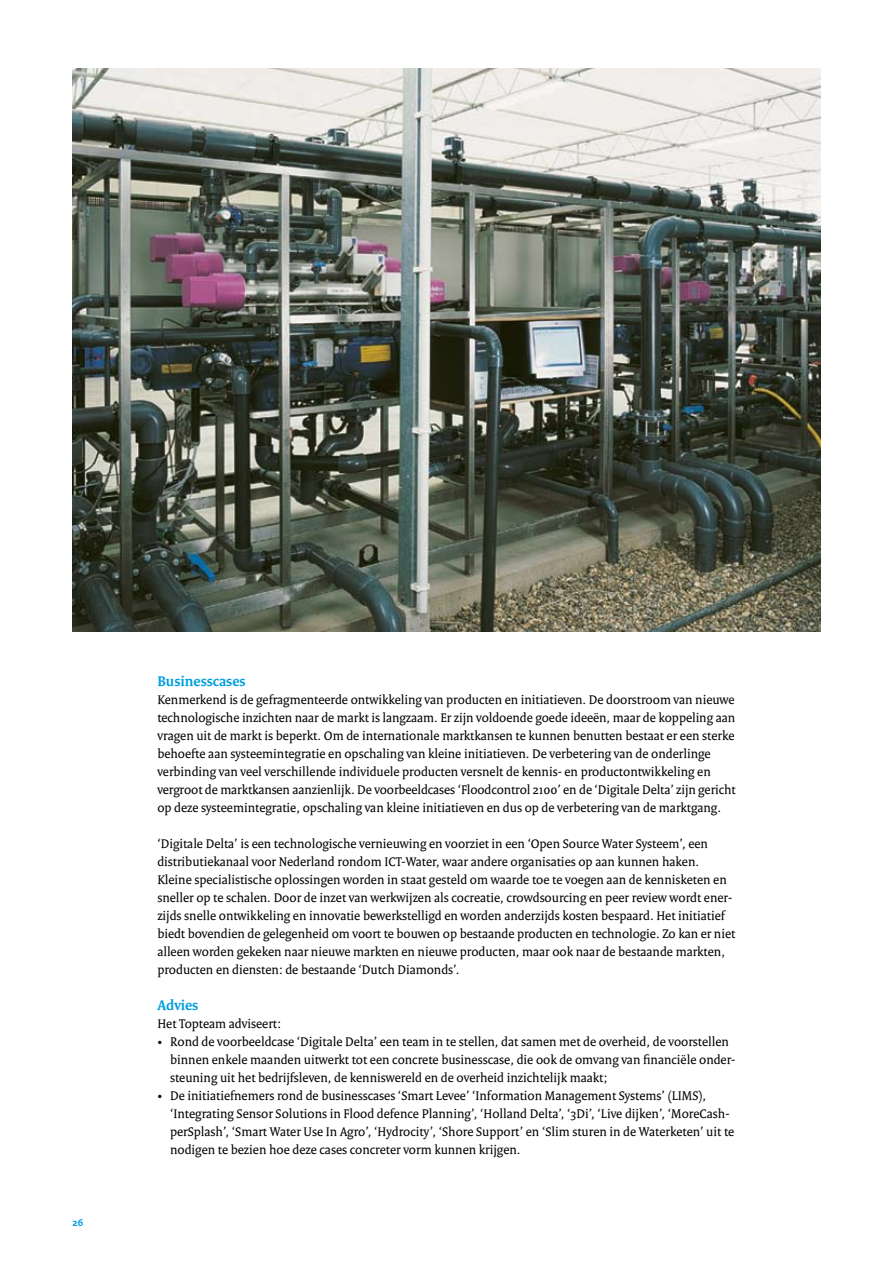
<style>
.page{position:relative;width:893px;height:1263px;background:#fff}
.page>*{position:absolute;margin:0;border:0;box-sizing:border-box;transform-origin:0 0}
.t1{font:700 15px "Rijksoverheid Serif";color:#009ede}
.t2{font:13.5px/18px "Rijksoverheid Serif";color:#000}
.t3{font:700 10.5px "Rijksoverheid Sans Text";color:#009ede}
</style>
<div class="page">
<img style="left:72px;top:68px;width:749px;height:563px">
<p class="t3" style="left:72px;top:1216px;width:12px">26</p>
<p class="t1" style="left:157px;top:672px;width:90px">Businesscases</p>
<p class="t2" style="left:157px;top:690px;width:580px">Kenmerkend is de gefragmenteerde ontwikkeling van producten en initiatieven. De doorstroom van nieuwe technologische inzichten naar de markt is langzaam. Er zijn voldoende goede ideeën, maar de koppeling aan vragen uit de markt is beperkt. Om de internationale marktkansen te kunnen benutten bestaat er een sterke behoefte aan systeemintegratie en opschaling van kleine initiatieven. De verbetering van de onderlinge verbinding van veel verschillende individuele producten versnelt de kennis- en productontwikkeling en vergroot de marktkansen aanzienlijk. De voorbeeldcases ‘Floodcontrol 2100’ en de ‘Digitale Delta’ zijn gericht op deze systeemintegratie, opschaling van kleine initiatieven en dus op de verbetering van de marktgang.</p>
<p class="t2" style="left:157px;top:834px;width:579px">‘Digitale Delta’ is een technologische vernieuwing en voorziet in een ‘Open Source Water Systeem’, een distributiekanaal voor Nederland rondom ICT-Water, waar andere organisaties op aan kunnen haken.<br>Kleine specialistische oplossingen worden in staat gesteld om waarde toe te voegen aan de kennisketen en sneller op te schalen. Door de inzet van werkwijzen als cocreatie, crowdsourcing en peer review wordt ener&shy;zijds snelle ontwikkeling en innovatie bewerkstelligd en worden anderzijds kosten bespaard. Het initiatief biedt bovendien de gelegenheid om voort te bouwen op bestaande producten en technologie. Zo kan er niet alleen worden gekeken naar nieuwe markten en nieuwe producten, maar ook naar de bestaande markten, producten en diensten: de bestaande ‘Dutch Diamonds’.</p>
<p class="t1" style="left:157px;top:996px;width:43px">Advies</p>
<p class="t2" style="left:157px;top:1014px;width:125px">Het Topteam adviseert:</p>
<p class="t2" style="left:170px;top:1032px;width:567px;text-indent:-13px">• Rond de voorbeeldcase ‘Digitale Delta’ een team in te stellen, dat samen met de overheid, de voorstellen binnen enkele maanden uitwerkt tot een concrete businesscase, die ook de omvang van financiële onder&shy;steuning uit het bedrijfsleven, de kenniswereld en de overheid inzichtelijk maakt;</p>
<p class="t2" style="left:170px;top:1086px;width:566px;text-indent:-13px">• De initiatiefnemers rond de businesscases ‘Smart Levee’ ‘Information Management Systems’ (LIMS), ‘Integrating Sensor Solutions in Flood defence Planning’, ‘Holland Delta’, ‘3Di’, ‘Live dijken’, ‘MoreCash&shy;perSplash’, ‘Smart Water Use In Agro’, ‘Hydrocity’, ‘Shore Support’ en ‘Slim sturen in de Waterketen’ uit te nodigen te bezien hoe deze cases concreter vorm kunnen krijgen.</p>
</div>
